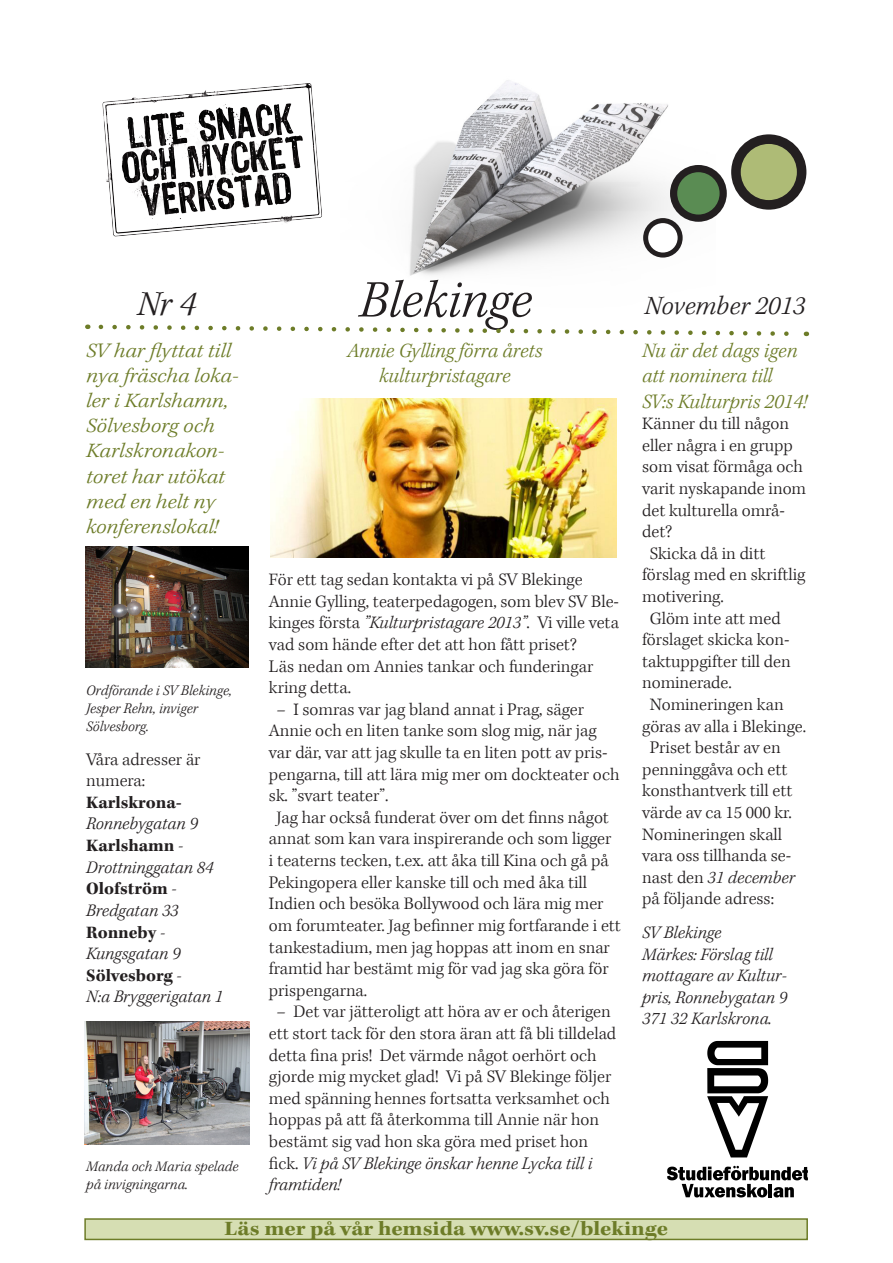
<style>
.page{position:relative;width:893px;height:1263px;background:#fff}
.page>*{position:absolute;margin:0;border:0;box-sizing:border-box;transform-origin:0 0}
.t1{font:italic 54px "S Vkepler";color:#231f20}
.t2{font:italic 36px "S Vkepler";color:#231f20}
.t3{font:italic 27px "S Vkepler";color:#231f20}
.t4{font:italic 21px/25.2px "S Vkepler";color:#6d7c28;scale:1.1 1}
.t5{font:italic 21px/25.2px "S Vkepler";color:#6d7c28}
.t6{font:21px "S Vkepler Fet";color:#6d7c28;scale:1.1 1}
.t7{font:18px/21.6px "S Vkepler";color:#231f20}
.t8{font:italic 18px/21.6px "S Vkepler";color:#231f20}
.t9{font:18px "S Vkepler Fet";color:#231f20}
.t10{font:italic 15px/18px "S Vkepler";color:#231f20}
.s1{font-family:"S Vkepler";font-style:italic}
.s2{font-family:"S Vkepler Fet";font-style:normal}
.s3{font-style:italic}
</style>
<div class="page">
<img style="left:85px;top:547px;width:164px;height:121px">
<img style="left:409px;top:80px;width:307px;height:196px">
<div style="left:85px;top:1219px;width:722px;height:20px;background:#d6deb3"></div>
<div style="left:84px;top:1218px;width:724px;height:22px;border:2px solid #6d7c28"></div>
<img style="left:102px;top:83px;width:220px;height:154px">
<svg style="left:98px;top:324px;width:709px;height:13px"></svg>
<svg style="left:707px;top:1041px;width:61px;height:116px"></svg>
<svg style="left:667px;top:1166px;width:141px;height:31px"></svg>
<div style="left:731px;top:134px;width:75px;height:76px;background:#231f20;border-radius:50%"></div>
<div style="left:741px;top:144px;width:56px;height:56px;background:#aebb76;border-radius:50%"></div>
<div style="left:643px;top:218px;width:40px;height:40px;background:#231f20;border-radius:50%"></div>
<div style="left:648px;top:223px;width:30px;height:30px;background:#fff;border-radius:50%"></div>
<div style="left:670px;top:165px;width:57px;height:57px;background:#231f20;border-radius:50%"></div>
<div style="left:677px;top:172px;width:43px;height:43px;background:#5a8c53;border-radius:50%"></div>
<img style="left:271px;top:399px;width:345px;height:158px">
<img style="left:85px;top:1021px;width:164px;height:123px">
<p class="t2" style="left:137px;top:285px;width:60px">Nr 4</p>
<p class="t4" style="left:86px;top:338px;width:140px">SV har flyttat till nya fräscha loka&shy;ler i Karlshamn,<br>Sölvesborg och<br>Karlskronakon&shy;toret har utökat med en helt ny konferenslokal!</p>
<p class="t10" style="left:86px;top:682px;width:147px">Ordförande i SV Blekinge,<br>Jesper Rehn, inviger<br>Sölvesborg.</p>
<p class="t7" style="left:86px;top:749px;width:116px">Våra adresser är</p>
<p class="t7" style="left:86px;top:770px;width:61px">numera:</p>
<p class="t9" style="left:86px;top:793px;width:97px">Karlskrona-</p>
<p class="t8" style="left:86px;top:814px;width:113px">Ronnebygatan 9</p>
<p class="t9" style="left:86px;top:836px;width:99px">Karlshamn <span class="s1">-</span></p>
<p class="t8" style="left:86px;top:857px;width:129px">Drottninggatan 84</p>
<p class="t9" style="left:86px;top:879px;width:92px">Olofström <span class="s1">-</span></p>
<p class="t8" style="left:86px;top:900px;width:94px">Bredgatan 33</p>
<p class="t8" style="left:86px;top:922px;width:96px"><span class="s2">Ronneby</span> -<br>Kungsgatan 9</p>
<p class="t9" style="left:86px;top:965px;width:97px">Sölvesborg <span class="s1">-</span></p>
<p class="t8" style="left:86px;top:986px;width:138px">N:a Bryggerigatan 1</p>
<p class="t10" style="left:86px;top:1158px;width:154px">Manda och Maria spelade på invigningarna.</p>
<p class="t1" style="left:359px;top:272px;width:175px">Blekinge</p>
<p class="t5" style="left:347px;top:338px;width:197px">Annie Gylling förra årets</p>
<p class="t5" style="left:379px;top:363px;width:133px">kulturpristagare</p>
<p class="t7" style="left:269px;top:569px;width:352px">För ett tag sedan kontakta vi på SV Blekinge Annie Gylling, teaterpedagogen, som blev SV Ble&shy;kinges första <span class="s3">”Kulturpristagare 2013”</span>. Vi ville veta vad som hände efter det att hon fått priset?<br>Läs nedan om Annies tankar och funderingar kring detta.</p>
<p class="t7" style="left:276px;top:699px;width:309px">– I somras var jag bland annat i Prag, säger</p>
<p class="t7" style="left:269px;top:721px;width:329px">Annie och en liten tanke som slog mig, när jag</p>
<p class="t7" style="left:269px;top:742px;width:340px">var där, var att jag skulle ta en liten pott av pris-</p>
<p class="t7" style="left:269px;top:764px;width:352px">pengarna, till att lära mig mer om dockteater och</p>
<p class="t7" style="left:269px;top:785px;width:121px">sk. ”svart teater”.</p>
<p class="t7" style="left:276px;top:807px;width:334px">Jag har också funderat över om det finns något</p>
<p class="t7" style="left:269px;top:829px;width:344px">annat som kan vara inspirerande och som ligger</p>
<p class="t7" style="left:269px;top:850px;width:341px">i teaterns tecken, t.ex. att åka till Kina och gå på</p>
<p class="t7" style="left:269px;top:872px;width:320px">Pekingopera eller kanske till och med åka till</p>
<p class="t7" style="left:269px;top:893px;width:353px">Indien och besöka Bollywood och lära mig mer om forumteater. Jag befinner mig fortfarande i ett tankestadium, men jag hoppas att inom en snar framtid har bestämt mig för vad jag ska göra för prispengarna.</p>
<p class="t7" style="left:269px;top:1001px;width:349px;text-indent:8px">– Det var jätteroligt att höra av er och återigen ett stort tack för den stora äran att få bli tilldelad detta fina pris! Det värmde något oerhört och gjorde mig mycket glad! Vi på SV Blekinge följer med spänning hennes fortsatta verksamhet och hoppas på att få återkomma till Annie när hon bestämt sig vad hon ska göra med priset hon fick. <span class="s3">Vi på SV Blekinge önskar henne Lycka till i framtiden!</span></p>
<p class="t3" style="left:644px;top:292px;width:162px">November 2013</p>
<p class="t5" style="left:642px;top:339px;width:157px">Nu är det dags igen att nominera till</p>
<p class="t5" style="left:642px;top:389px;width:166px">SV:s Kulturpris 2014!</p>
<p class="t7" style="left:642px;top:413px;width:165px">Känner du till någon eller några i en grupp som visat förmåga och varit nyskapande inom det kulturella områ&shy;det?</p>
<p class="t7" style="left:642px;top:543px;width:165px;text-indent:8px">Skicka då in ditt förslag med en skriftlig motivering.</p>
<p class="t7" style="left:642px;top:608px;width:150px;text-indent:8px">Glöm inte att med förslaget skicka kon&shy;taktuppgifter till den nominerade.</p>
<p class="t7" style="left:642px;top:694px;width:165px;text-indent:8px">Nomineringen kan göras av alla i Blekinge.</p>
<p class="t7" style="left:642px;top:737px;width:152px;text-align:center">Priset består av en penninggåva och ett konsthantverk till ett värde av ca 15 000 kr.</p>
<p class="t7" style="left:642px;top:824px;width:154px">Nomineringen skall vara oss tillhanda se&shy;nast den <span class="s3">31 december </span>på följande adress:</p>
<p class="t8" style="left:642px;top:922px;width:81px">SV Blekinge</p>
<p class="t8" style="left:642px;top:944px;width:146px">Märkes: Förslag till mottagare av Kultur&shy;pris, Ronnebygatan 9</p>
<p class="t8" style="left:642px;top:1009px;width:131px">371 32 Karlskrona.</p>
<p class="t6" style="left:224px;top:1217px;width:405px">Läs mer på vår hemsida www.sv.se/blekinge</p>
</div>
